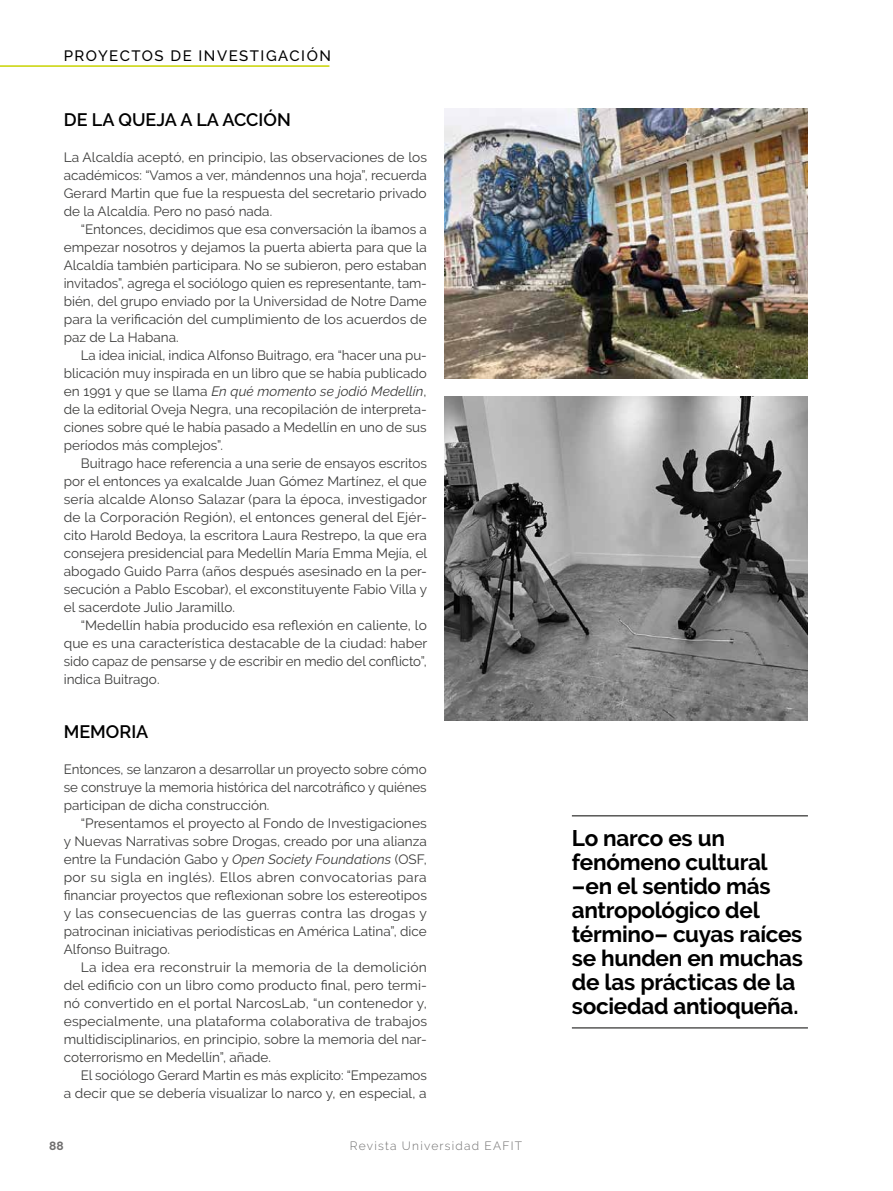
<style>
.page{position:relative;width:893px;height:1191px;background:#fff}
.page>*{position:absolute;margin:0;border:0;box-sizing:border-box;transform-origin:0 0}
.t1{font:700 22.5px/24px "Raleway";letter-spacing:-.015em;color:#000}
.t2{font:600 18px "Raleway";color:#000}
.t3{font:500 15px "Raleway";letter-spacing:.1em;color:#000}
.t4{font:13.5px/18px "Raleway";color:#3c3c3b;text-align:justify}
.t5{font:300 12px "Raleway";letter-spacing:.1em;color:#706f6f}
.t6{font:700 12px "Raleway";color:#706f6f}
.s1{font-style:italic}
</style>
<div class="page">
<img style="left:445px;top:108px;width:363px;height:270px">
<img style="left:445px;top:396px;width:363px;height:324px">
<hr style="left:572px;top:815px;width:236px;height:1px;background:#575756">
<hr style="left:572px;top:1027px;width:236px;height:1px;background:#575756">
<hr style="left:0;top:65px;width:329px;height:2px;background:#c8d300">
<p class="t3" style="left:64px;top:47px;width:269px">PROYECTOS DE INVESTIGACIÓN</p>
<h2 class="t2" style="left:64px;top:109px;width:229px">DE LA QUEJA A LA ACCIÓN</h2>
<p class="t4" style="left:64px;top:148px;width:365px">La Alcaldía aceptó, en principio, las observaciones de los académicos: “Vamos a ver, mándennos una hoja”, recuerda Gerard Martin que fue la respuesta del secretario privado de la Alcaldía. Pero no pasó nada.</p>
<p class="t4" style="left:64px;top:220px;width:365px;text-indent:17px">“Entonces, decidimos que esa conversación la íbamos a empezar nosotros y dejamos la puerta abierta para que la Alcaldía también participara. No se subieron, pero estaban invitados”, agrega el sociólogo quien es representante, tam&shy;bién, del grupo enviado por la Universidad de Notre Dame para la verificación del cumplimiento de los acuerdos de paz de La Habana.</p>
<p class="t4" style="left:64px;top:346px;width:365px;text-indent:17px">La idea inicial, indica Alfonso Buitrago, era “hacer una pu&shy;blicación muy inspirada en un libro que se había publicado en 1991 y que se llama <span class="s1">En qué momento se jodió Medellín</span>, de la editorial Oveja Negra, una recopilación de interpreta&shy;ciones sobre qué le había pasado a Medellín en uno de sus períodos más complejos”.</p>
<p class="t4" style="left:64px;top:454px;width:365px;text-indent:17px">Buitrago hace referencia a una serie de ensayos escritos por el entonces ya exalcalde Juan Gómez Martínez, el que sería alcalde Alonso Salazar (para la época, investigador de la Corporación Región), el entonces general del Ejér&shy;cito Harold Bedoya, la escritora Laura Restrepo, la que era consejera presidencial para Medellín María Emma Mejía, el abogado Guido Parra (años después asesinado en la per&shy;secución a Pablo Escobar), el exconstituyente Fabio Villa y el sacerdote Julio Jaramillo.</p>
<p class="t4" style="left:64px;top:616px;width:365px;text-indent:17px">“Medellín había producido esa reflexión en caliente, lo que es una característica destacable de la ciudad: haber sido capaz de pensarse y de escribir en medio del conflicto”, indica Buitrago.</p>
<h2 class="t2" style="left:64px;top:721px;width:86px">MEMORIA</h2>
<p class="t4" style="left:64px;top:760px;width:364px">Entonces, se lanzaron a desarrollar un proyecto sobre cómo se construye la memoria histórica del narcotráfico y quiénes participan de dicha construcción.</p>
<p class="t4" style="left:64px;top:814px;width:365px;text-indent:17px">“Presentamos el proyecto al Fondo de Investigaciones y Nuevas Narrativas sobre Drogas, creado por una alianza entre la Fundación Gabo y <span class="s1">Open Society Foundations</span> (OSF, por su sigla en inglés). Ellos abren convocatorias para financiar proyectos que reflexionan sobre los estereotipos y las consecuencias de las guerras contra las drogas y patrocinan iniciativas periodísticas en América Latina”, dice Alfonso Buitrago.</p>
<p class="t4" style="left:64px;top:958px;width:365px;text-indent:17px">La idea era reconstruir la memoria de la demolición del edificio con un libro como producto final, pero termi&shy;nó convertido en el portal NarcosLab, “un contenedor y, especialmente, una plataforma colaborativa de trabajos multidisciplinarios, en principio, sobre la memoria del nar&shy;coterrorismo en Medellín”, añade.</p>
<p class="t4" style="left:64px;top:1066px;width:365px;text-align:right">El sociólogo Gerard Martin es más explícito: “Empezamos<br>a decir que se debería visualizar lo narco y, en especial, a</p>
<p class="t6" style="left:49px;top:1139px;width:16px">88</p>
<p class="t5" style="left:350px;top:1139px;width:174px">Revista Universidad EAFIT</p>
<h1 class="t1" style="left:572px;top:826px;width:232px">Lo narco es un fenómeno cultural –en el sentido más antropológico del término– cuyas raíces se hunden en muchas de las prácticas de la sociedad antioqueña.</h1>
</div>
